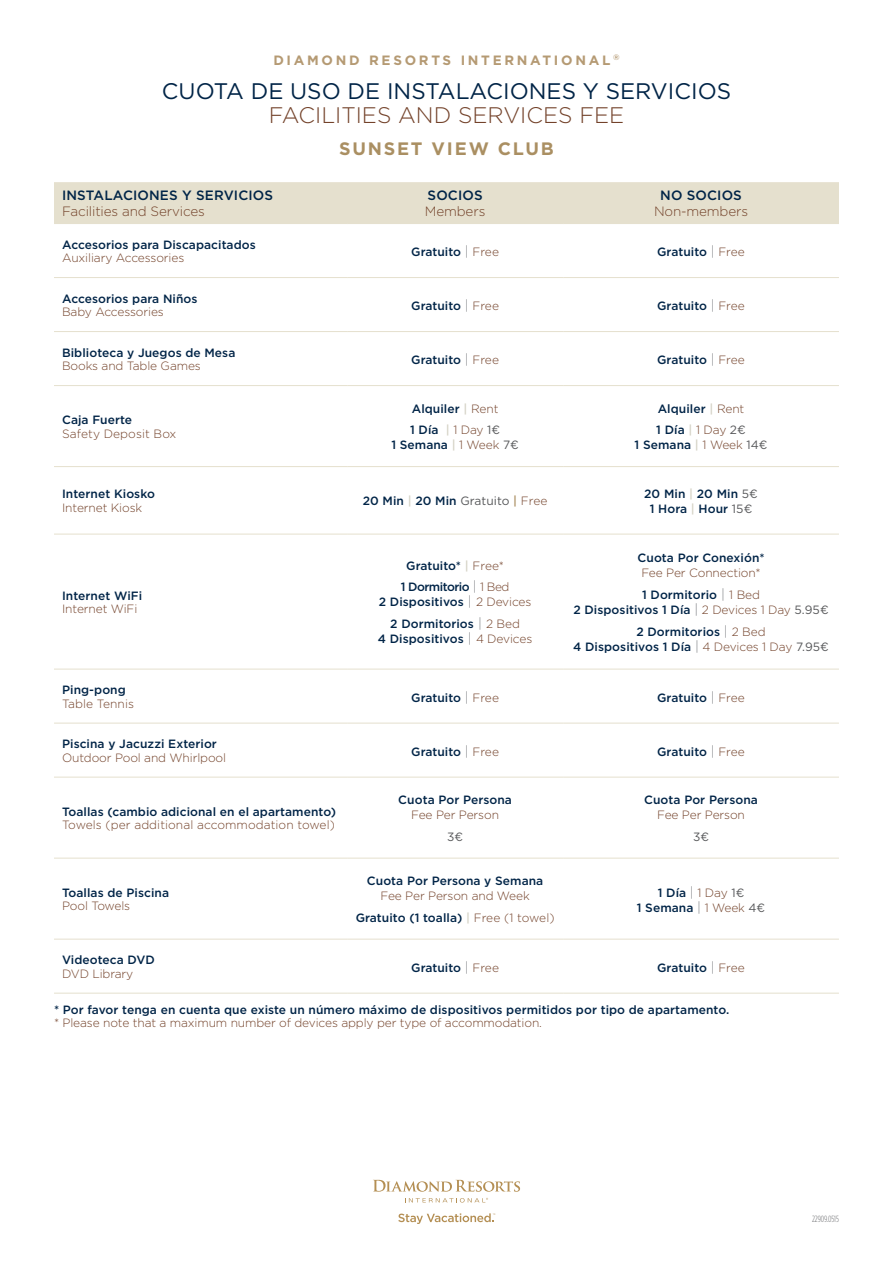
<style>
.page{position:relative;width:893px;height:1263px;background:#fff}
.page>*{position:absolute;margin:0;border:0;box-sizing:border-box;transform-origin:0 0}
.Title_Sp{font:22.5px "Gotham";color:#002447}
.Title_En{font:300 22.5px "Gotham";color:#73422a}
.Title-Property{font:700 18px "Gotham";letter-spacing:.1em;color:#aa8f62}
.Subtitle_EN{font:300 13.5px "Gotham";letter-spacing:-.01em;color:#73422a}
.Subtitle_Sp{font:500 13.5px "Gotham";letter-spacing:.01em;color:#002447}
.Title_Sp-2{font:700 13.5px "Gotham";letter-spacing:.2em;color:#b59a73}
.Text_Sp{font:500 12px/15px "Gotham";letter-spacing:.005em;color:#002447;text-align:center}
.Text_En{font:300 12px "Gotham";letter-spacing:-.01em;color:#73422a}
.Text_Sp-2{font:12px "Gotham";color:#57585a}
.Text_En-2{font:300 9px "Gotham Condensed";letter-spacing:-.01em;color:#6c6d70}
.s1{font-weight:300;font-size:13.5px;color:#808285}
.s2{font-weight:300;color:#73422a}
.s3{color:#d4d1c4}
.s4{font-weight:400;color:#57585a}
.s5{color:#aa8f62}
</style>
<div class="page">
<div style="left:54px;top:182px;width:785px;height:41px;background:#e5e0ce"></div>
<svg style="left:54px;top:533px;width:293px;height:406px"></svg>
<hr style="left:54px;top:223px;width:293px;height:1px;background:#e5e0ce">
<hr style="left:347px;top:223px;width:216px;height:1px;background:#e5e0ce">
<hr style="left:563px;top:223px;width:276px;height:1px;background:#e5e0ce">
<hr style="left:54px;top:277px;width:293px;height:1px;background:#e5e0ce">
<hr style="left:347px;top:277px;width:216px;height:1px;background:#e5e0ce">
<hr style="left:563px;top:277px;width:276px;height:1px;background:#e5e0ce">
<hr style="left:54px;top:331px;width:293px;height:1px;background:#e5e0ce">
<hr style="left:347px;top:331px;width:216px;height:1px;background:#e5e0ce">
<hr style="left:563px;top:331px;width:276px;height:1px;background:#e5e0ce">
<hr style="left:54px;top:385px;width:293px;height:1px;background:#e5e0ce">
<hr style="left:347px;top:385px;width:216px;height:1px;background:#e5e0ce">
<hr style="left:563px;top:385px;width:276px;height:1px;background:#e5e0ce">
<hr style="left:54px;top:466px;width:293px;height:1px;background:#e5e0ce">
<hr style="left:347px;top:466px;width:216px;height:1px;background:#e5e0ce">
<hr style="left:563px;top:466px;width:276px;height:1px;background:#e5e0ce">
<hr style="left:54px;top:534px;width:293px;height:1px;background:#e5e0ce">
<hr style="left:347px;top:534px;width:216px;height:1px;background:#e5e0ce">
<hr style="left:563px;top:534px;width:276px;height:1px;background:#e5e0ce">
<hr style="left:54px;top:669px;width:293px;height:1px;background:#e5e0ce">
<hr style="left:347px;top:669px;width:216px;height:1px;background:#e5e0ce">
<hr style="left:563px;top:669px;width:276px;height:1px;background:#e5e0ce">
<hr style="left:54px;top:723px;width:293px;height:1px;background:#e5e0ce">
<hr style="left:347px;top:723px;width:216px;height:1px;background:#e5e0ce">
<hr style="left:563px;top:723px;width:276px;height:1px;background:#e5e0ce">
<hr style="left:54px;top:777px;width:293px;height:1px;background:#e5e0ce">
<hr style="left:347px;top:777px;width:216px;height:1px;background:#e5e0ce">
<hr style="left:563px;top:777px;width:276px;height:1px;background:#e5e0ce">
<hr style="left:54px;top:858px;width:293px;height:1px;background:#e5e0ce">
<hr style="left:347px;top:858px;width:216px;height:1px;background:#e5e0ce">
<hr style="left:563px;top:858px;width:276px;height:1px;background:#e5e0ce">
<hr style="left:54px;top:939px;width:293px;height:1px;background:#e5e0ce">
<hr style="left:347px;top:939px;width:216px;height:1px;background:#e5e0ce">
<hr style="left:563px;top:939px;width:276px;height:1px;background:#e5e0ce">
<hr style="left:54px;top:993px;width:293px;height:1px;background:#e5e0ce">
<hr style="left:347px;top:993px;width:216px;height:1px;background:#e5e0ce">
<hr style="left:563px;top:993px;width:276px;height:1px;background:#e5e0ce">
<svg style="left:398px;top:1213px;width:97px;height:11px"></svg>
<svg style="left:373px;top:1180px;width:147px;height:12px"></svg>
<svg style="left:405px;top:1198px;width:83px;height:4px"></svg>
<p class="Title_Sp-2" style="left:273px;top:51px;width:348px">DIAMOND RESORTS INTERNATIONAL <sup>®</sup></p>
<p class="Title_Sp" style="left:162px;top:76px;width:571px">CUOTA DE USO DE INSTALACIONES Y SERVICIOS</p>
<p class="Title_En" style="left:269px;top:101px;width:357px">FACILITIES AND SERVICES FEE</p>
<p class="Title-Property" style="left:339px;top:136px;width:216px">SUNSET VIEW CLUB</p>
<p class="Subtitle_Sp" style="left:62px;top:186px;width:212px">INSTALACIONES Y SERVICIOS</p>
<p class="Subtitle_EN" style="left:62px;top:203px;width:144px">Facilities and Services</p>
<p class="Subtitle_Sp" style="left:428px;top:186px;width:57px">SOCIOS</p>
<p class="Subtitle_EN" style="left:425px;top:203px;width:62px">Members</p>
<p class="Subtitle_Sp" style="left:660px;top:186px;width:83px">NO SOCIOS</p>
<p class="Subtitle_EN" style="left:654px;top:203px;width:96px">Non-members</p>
<p class="Text_Sp" style="left:62px;top:237px;width:195px">Accesorios para Discapacitados</p>
<p class="Text_En" style="left:62px;top:250px;width:124px">Auxiliary Accessories</p>
<p class="Text_Sp" style="left:411px;top:244px;width:89px">Gratuito <span class="s1">|</span> <span class="s2">Free</span></p>
<p class="Text_Sp" style="left:657px;top:244px;width:89px">Gratuito <span class="s1">|</span> <span class="s2">Free</span></p>
<p class="Text_Sp" style="left:62px;top:291px;width:137px">Accesorios para Niños</p>
<p class="Text_En" style="left:62px;top:304px;width:103px">Baby Accessories</p>
<p class="Text_Sp" style="left:411px;top:298px;width:89px">Gratuito <span class="s1">|</span> <span class="s2">Free</span></p>
<p class="Text_Sp" style="left:657px;top:298px;width:89px">Gratuito <span class="s1">|</span> <span class="s2">Free</span></p>
<p class="Text_Sp" style="left:62px;top:345px;width:175px">Biblioteca y Juegos de Mesa</p>
<p class="Text_En" style="left:62px;top:358px;width:140px">Books and Table Games</p>
<p class="Text_Sp" style="left:411px;top:352px;width:89px">Gratuito <span class="s1">|</span> <span class="s2">Free</span></p>
<p class="Text_Sp" style="left:657px;top:352px;width:89px">Gratuito <span class="s1">|</span> <span class="s2">Free</span></p>
<p class="Text_Sp" style="left:62px;top:412px;width:72px">Caja Fuerte</p>
<p class="Text_En" style="left:62px;top:426px;width:116px">Safety Deposit Box</p>
<p class="Text_Sp" style="left:412px;top:401px;width:88px">Alquiler <span class="s3">|</span> <span class="s2">Rent</span></p>
<p class="Text_Sp" style="left:391px;top:422px;width:129px">1 Día <span class="s3">|</span> <span class="s2">1 Day</span> <span class="s4">1€<br></span>1 Semana <span class="s3">|</span> <span class="s2">1 Week</span> <span class="s4">7€</span></p>
<p class="Text_Sp" style="left:658px;top:401px;width:88px">Alquiler <span class="s3">|</span> <span class="s2">Rent</span></p>
<p class="Text_Sp" style="left:635px;top:422px;width:134px">1 Día <span class="s3">|</span> <span class="s2">1 Day</span> <span class="s4">2€<br></span>1 Semana <span class="s3">|</span> <span class="s2">1 Week</span> <span class="s4">14€</span></p>
<p class="Text_Sp" style="left:62px;top:486px;width:94px">Internet Kiosko</p>
<p class="Text_En" style="left:62px;top:500px;width:82px">Internet Kiosk</p>
<p class="Text_Sp" style="left:363px;top:493px;width:186px">20 Min <span class="s3">|</span> 20 Min <span class="s4">Gratuito</span> <span class="s5">|</span> <span class="s2">Free</span></p>
<p class="Text_Sp" style="left:644px;top:486px;width:115px">20 Min <span class="s3">|</span> 20 Min <span class="s4">5€<br></span>1 Hora <span class="s3">|</span> Hour <span class="s4">15€</span></p>
<p class="Text_Sp" style="left:62px;top:588px;width:82px">Internet WiFi</p>
<p class="Text_En" style="left:62px;top:601px;width:77px">Internet WiFi</p>
<p class="Text_Sp" style="left:406px;top:558px;width:99px">Gratuito* <span class="s3">|</span> <span class="s2">Free*</span></p>
<p class="Text_Sp" style="left:379px;top:579px;width:154px">1 Dormitorio <span class="s1">|</span> <span class="s2">1 Bed<br></span>2 Dispositivos <span class="s1">|</span> <span class="s2">2 Devices</span></p>
<p class="Text_Sp" style="left:378px;top:616px;width:156px">2 Dormitorios <span class="s1">|</span> <span class="s2">2 Bed<br></span>4 Dispositivos <span class="s1">|</span> <span class="s2">4 Devices</span></p>
<p class="Text_Sp" style="left:638px;top:550px;width:128px">Cuota Por Conexión*<br><span class="s2">Fee Per Connection*</span></p>
<p class="Text_Sp" style="left:573px;top:587px;width:257px">1 Dormitorio <span class="s1">|</span> <span class="s2">1 Bed<br></span>2 Dispositivos 1 Día <span class="s1">|</span> <span class="s2">2 Devices 1 Day</span> <span class="s4">5.95€</span></p>
<p class="Text_Sp" style="left:573px;top:624px;width:257px">2 Dormitorios <span class="s1">|</span> <span class="s2">2 Bed<br></span>4 Dispositivos 1 Día <span class="s1">|</span> <span class="s2">4 Devices 1 Day</span> <span class="s4">7.95€</span></p>
<p class="Text_Sp" style="left:62px;top:682px;width:65px">Ping-pong</p>
<p class="Text_En" style="left:62px;top:696px;width:73px">Table Tennis</p>
<p class="Text_Sp" style="left:411px;top:690px;width:89px">Gratuito <span class="s1">|</span> <span class="s2">Free</span></p>
<p class="Text_Sp" style="left:657px;top:690px;width:89px">Gratuito <span class="s1">|</span> <span class="s2">Free</span></p>
<p class="Text_Sp" style="left:62px;top:736px;width:156px">Piscina y Jacuzzi Exterior</p>
<p class="Text_En" style="left:62px;top:750px;width:166px">Outdoor Pool and Whirlpool</p>
<p class="Text_Sp" style="left:411px;top:744px;width:89px">Gratuito <span class="s1">|</span> <span class="s2">Free</span></p>
<p class="Text_Sp" style="left:657px;top:744px;width:89px">Gratuito <span class="s1">|</span> <span class="s2">Free</span></p>
<p class="Text_Sp" style="left:62px;top:804px;width:276px">Toallas (cambio adicional en el apartamento)</p>
<p class="Text_En" style="left:62px;top:817px;width:274px">Towels (per additional accommodation towel)</p>
<p class="Text_Sp" style="left:398px;top:792px;width:115px">Cuota Por Persona<br><span class="s2">Fee Per Person</span></p>
<p class="Text_Sp-2" style="left:447px;top:829px;width:18px">3€</p>
<p class="Text_Sp" style="left:644px;top:792px;width:115px">Cuota Por Persona<br><span class="s2">Fee Per Person</span></p>
<p class="Text_Sp-2" style="left:693px;top:829px;width:18px">3€</p>
<p class="Text_Sp" style="left:62px;top:885px;width:108px">Toallas de Piscina</p>
<p class="Text_En" style="left:62px;top:898px;width:70px">Pool Towels</p>
<p class="Text_Sp" style="left:367px;top:873px;width:178px">Cuota Por Persona y Semana<br><span class="s2">Fee Per Person and Week</span></p>
<p class="Text_Sp" style="left:356px;top:910px;width:200px">Gratuito (1 toalla) <span class="s3">|</span> <span class="s2">Free (1 towel)</span></p>
<p class="Text_Sp" style="left:637px;top:885px;width:130px">1 Día <span class="s1">|</span> <span class="s2">1 Day</span> <span class="s4">1€<br></span>1 Semana <span class="s1">|</span> <span class="s2">1 Week</span> <span class="s4">4€</span></p>
<p class="Text_Sp" style="left:62px;top:952px;width:94px">Videoteca DVD</p>
<p class="Text_En" style="left:62px;top:966px;width:73px">DVD Library</p>
<p class="Text_Sp" style="left:411px;top:960px;width:89px">Gratuito <span class="s1">|</span> <span class="s2">Free</span></p>
<p class="Text_Sp" style="left:657px;top:960px;width:89px">Gratuito <span class="s1">|</span> <span class="s2">Free</span></p>
<p class="Text_Sp" style="left:54px;top:1002px;width:677px">* Por favor tenga en cuenta que existe un número máximo de dispositivos permitidos por tipo de apartamento.</p>
<p class="Text_En" style="left:54px;top:1015px;width:490px">* Please note that a maximum number of devices apply per type of accommodation.</p>
<p class="Text_En-2" style="left:812px;top:1214px;width:28px">22909.0515</p>
</div>
